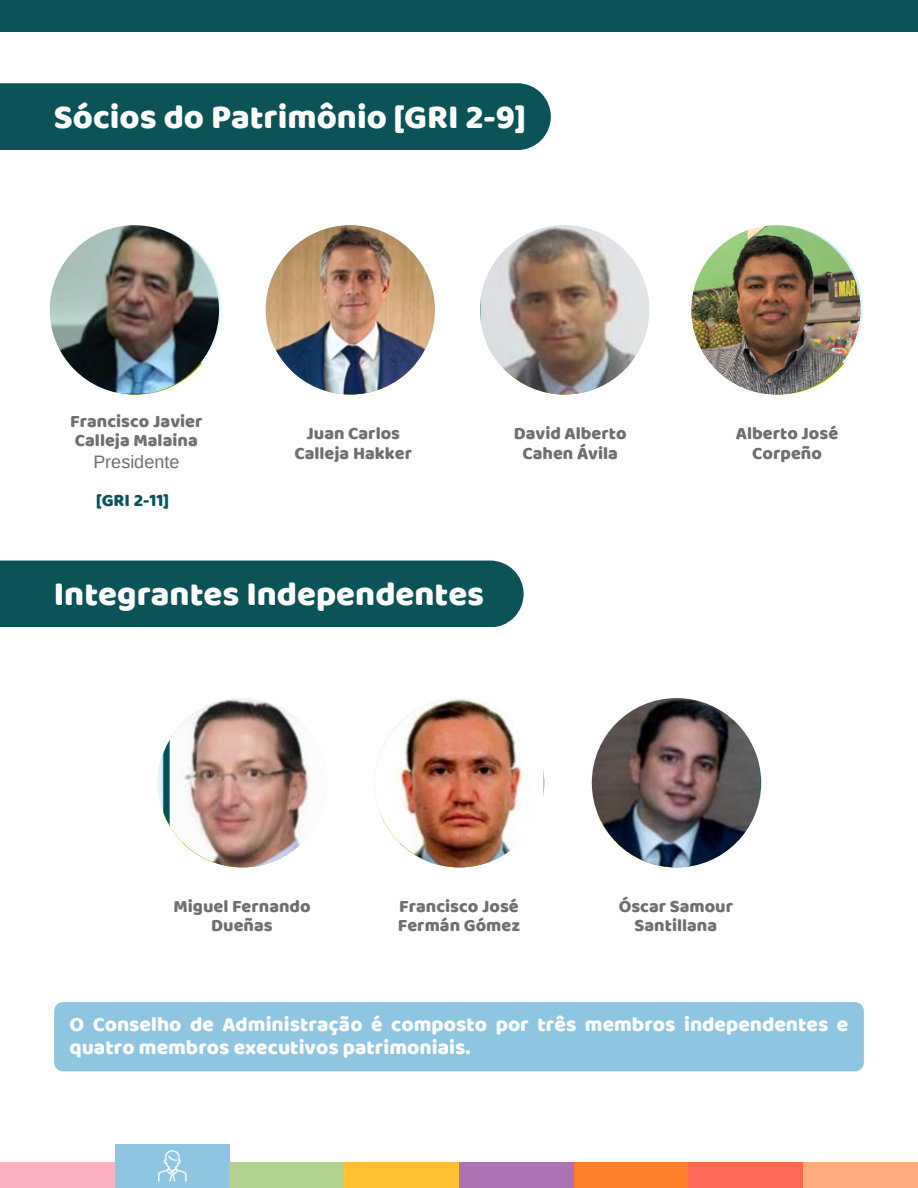
<style>
.page{position:relative;width:918px;height:1188px;background:#fff}
.page>*{position:absolute;margin:0;border:0;box-sizing:border-box;transform-origin:0 0}
.t1{font:34.5px "Baloo Chettan";color:#fff}
.t2{font:21px/22.5px "Baloo Chettan";color:#fff}
.t3{font:18px/19.2px "Baloo Chettan";color:#6f6f6e;text-align:center}
.t4{font:18px "Arimo";color:#6f6f6e}
.t5{font:18px "Baloo Chettan";color:#0b5357}
</style>
<div class="page">
<div style="left:0;top:0;width:918px;height:32px;background:#0b5357"></div>
<div style="left:0;top:1163px;width:115px;height:25px;background:#ffb1c4"></div>
<div style="left:115px;top:1144px;width:114px;height:44px;background:#8ec6e1"></div>
<div style="left:230px;top:1163px;width:114px;height:25px;background:#b4d28f"></div>
<div style="left:344px;top:1163px;width:115px;height:25px;background:#ffc033"></div>
<div style="left:459px;top:1163px;width:115px;height:25px;background:#ad72b6"></div>
<div style="left:574px;top:1163px;width:114px;height:25px;background:#ff7e2b"></div>
<div style="left:688px;top:1163px;width:115px;height:25px;background:#ff6859"></div>
<div style="left:803px;top:1163px;width:115px;height:25px;background:#ffab7f"></div>
<img style="left:158px;top:1150px;width:28px;height:32px">
<div style="left:0;top:83px;width:551px;height:67px;background:#0b5357"></div>
<div style="left:0;top:561px;width:524px;height:66px;background:#0b5357"></div>
<div style="left:54px;top:1002px;width:810px;height:69px;background:#8ec6e1;border-radius:9px"></div>
<img style="left:50px;top:225px;width:169px;height:170px;border-radius:50%">
<img style="left:266px;top:225px;width:169px;height:170px;border-radius:50%">
<img style="left:480px;top:225px;width:169px;height:170px;border-radius:50%">
<img style="left:691px;top:225px;width:170px;height:170px;border-radius:50%">
<img style="left:158px;top:698px;width:169px;height:169px;border-radius:50%">
<img style="left:375px;top:698px;width:169px;height:169px;border-radius:50%">
<img style="left:592px;top:698px;width:169px;height:169px;border-radius:50%">
<h1 class="t1" style="left:54px;top:92px;width:474px">Sócios do Patrimônio [GRI 2-9]</h1>
<h3 class="t3" style="left:70px;top:412px;width:134px;text-align:left">Francisco Javier<br>Calleja Malaina</h3>
<p class="t4" style="left:93px;top:451px;width:88px">Presidente</p>
<p class="t5" style="left:96px;top:487px;width:75px">[GRI 2-11]</p>
<p class="t3" style="left:294px;top:424px;width:119px">Juan Carlos<br>Calleja Hakker</p>
<p class="t1" style="left:54px;top:569px;width:432px">Integrantes Independentes</p>
<p class="t3" style="left:514px;top:424px;width:114px">David Alberto<br>Cahen Ávila</p>
<p class="t3" style="left:736px;top:424px;width:104px">Alberto José<br>Corpeño</p>
<p class="t3" style="left:173px;top:897px;width:139px">Miguel Fernando<br>Dueñas</p>
<p class="t3" style="left:398px;top:897px;width:124px;text-align:left">Francisco José<br>Fermán Gómez</p>
<h1 class="t3" style="left:619px;top:897px;width:116px">Óscar Samour<br>Santillana</h1>
<p class="t2" style="left:69px;top:1013px;width:781px">O Conselho de Administração é composto por três membros independentes e quatro membros executivos patrimoniais.</p>
</div>
